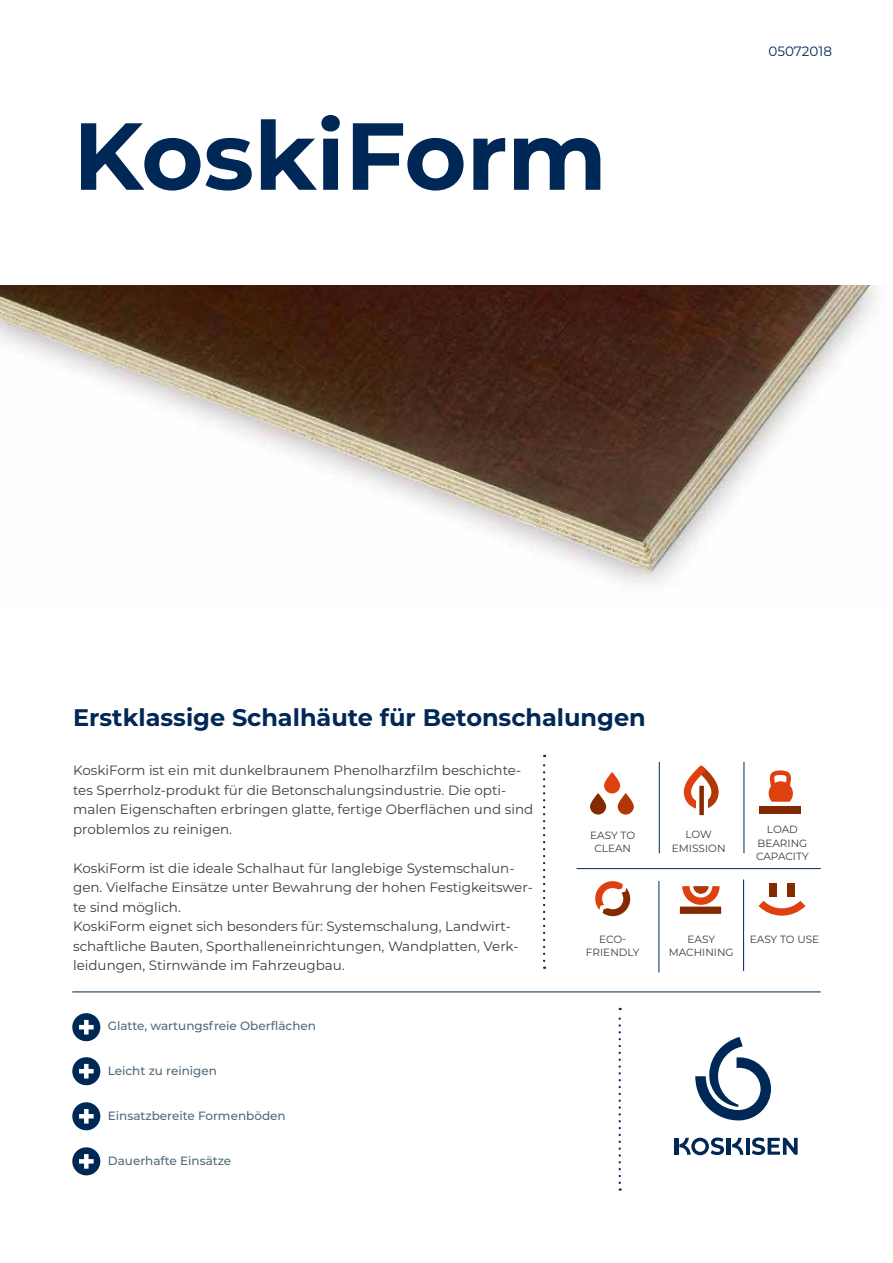
<style>
.page{position:relative;width:893px;height:1263px;background:#fff}
.page>*{position:absolute;margin:0;border:0;box-sizing:border-box;transform-origin:0 0}
.t1{font:700 94.95px "Montserrat";color:#002856}
.t2{font:700 24px "Montserrat";color:#002856}
.t3{font:13.5px/19.5px "Montserrat";color:#3c3c3b}
.t4{font:13.5px "Montserrat";color:#002856}
.t5{font:500 12px "Montserrat";color:#516a79}
.t6{font:10.5px/13.5px "Montserrat";color:#3c3c3b;text-align:center}
</style>
<div class="page">
<img style="left:0;top:286px;width:877px;height:299px">
<hr style="left:746px;top:1138px;width:3px;height:17px;background:#002856">
<hr style="left:674px;top:1138px;width:4px;height:17px;background:#002856">
<hr style="left:727px;top:1138px;width:4px;height:17px;background:#002856">
<svg style="left:752px;top:1137px;width:46px;height:18px"></svg>
<svg style="left:679px;top:1137px;width:45px;height:18px"></svg>
<svg style="left:732px;top:1138px;width:11px;height:17px"></svg>
<svg style="left:695px;top:1037px;width:76px;height:83px"></svg>
<svg style="left:79px;top:1077px;width:20px;height:8px"></svg>
<svg style="left:543px;top:755px;width:2px;height:214px"></svg>
<svg style="left:619px;top:1008px;width:2px;height:183px"></svg>
<div style="left:72px;top:1013px;width:28px;height:28px;background:#002856;border-radius:50%"></div>
<div style="left:84px;top:1020px;width:5px;height:14px;background:#fff"></div>
<hr style="left:79px;top:1025px;width:15px;height:4px;background:#fff">
<div style="left:72px;top:1057px;width:28px;height:28px;background:#002856;border-radius:50%"></div>
<div style="left:84px;top:1064px;width:5px;height:14px;background:#fff"></div>
<hr style="left:79px;top:1069px;width:15px;height:4px;background:#fff">
<div style="left:72px;top:1102px;width:28px;height:28px;background:#002856;border-radius:50%"></div>
<div style="left:84px;top:1109px;width:5px;height:14px;background:#fff"></div>
<hr style="left:79px;top:1114px;width:15px;height:4px;background:#fff">
<div style="left:72px;top:1147px;width:28px;height:28px;background:#002856;border-radius:50%"></div>
<div style="left:84px;top:1154px;width:5px;height:15px;background:#fff"></div>
<svg style="left:79px;top:1159px;width:15px;height:4px"></svg>
<hr style="left:72px;top:991px;width:749px;height:1px;background:#002856">
<hr style="left:577px;top:868px;width:244px;height:1px;background:#002856">
<hr style="left:743px;top:879px;width:1px;height:92px;background:#002856">
<hr style="left:659px;top:881px;width:1px;height:91px;background:#002856">
<hr style="left:659px;top:762px;width:1px;height:91px;background:#002856">
<hr style="left:744px;top:762px;width:1px;height:91px;background:#002856">
<div style="left:680px;top:906px;width:41px;height:8px;background:#832a00"></div>
<svg style="left:679px;top:886px;width:43px;height:22px"></svg>
<svg style="left:683px;top:765px;width:36px;height:44px"></svg>
<div style="left:696px;top:798px;width:11px;height:13px;background:#fff"></div>
<div style="left:699px;top:786px;width:5px;height:29px;background:#832a00"></div>
<svg style="left:595px;top:881px;width:36px;height:36px"></svg>
<div style="left:760px;top:806px;width:41px;height:8px;background:#832a00"></div>
<svg style="left:769px;top:770px;width:24px;height:32px"></svg>
<svg style="left:604px;top:772px;width:16px;height:21px"></svg>
<svg style="left:590px;top:793px;width:16px;height:21px"></svg>
<svg style="left:618px;top:793px;width:16px;height:21px"></svg>
<div style="left:769px;top:883px;width:7px;height:13px;background:#832a00"></div>
<div style="left:788px;top:883px;width:7px;height:13px;background:#832a00"></div>
<svg style="left:758px;top:901px;width:47px;height:15px"></svg>
<h1 class="t1" style="left:73px;top:88px;width:535px">KoskiForm</h1>
<p class="t4" style="left:769px;top:42px;width:65px">05072018</p>
<h2 class="t2" style="left:73px;top:700px;width:574px">Erstklassige Schalhäute für Betonschalungen</h2>
<p class="t3" style="left:73px;top:760px;width:462px">KoskiForm ist ein mit dunkelbraunem Phenolharzfilm beschichte&shy;tes Sperrholz-produkt für die Betonschalungsindustrie. Die opti&shy;malen Eigenschaften erbringen glatte, fertige Oberflächen und sind problemlos zu reinigen.</p>
<p class="t3" style="left:73px;top:858px;width:461px">KoskiForm ist die ideale Schalhaut für langlebige Systemschalun&shy;gen. Vielfache Einsätze unter Bewahrung der hohen Festigkeitswer&shy;te sind möglich.<br>KoskiForm eignet sich besonders für: Systemschalung, Landwirt&shy;schaftliche Bauten, Sporthalleneinrichtungen, Wandplatten, Verk&shy;leidungen, Stirnwände im Fahrzeugbau.</p>
<p class="t5" style="left:108px;top:1017px;width:210px">Glatte, wartungsfreie Oberflächen</p>
<p class="t5" style="left:108px;top:1062px;width:111px">Leicht zu reinigen</p>
<p class="t5" style="left:108px;top:1107px;width:179px">Einsatzbereite Formenböden</p>
<p class="t5" style="left:108px;top:1152px;width:125px">Dauerhafte Einsätze</p>
<p class="t6" style="left:590px;top:828px;width:47px">EASY TO<br>CLEAN</p>
<p class="t6" style="left:586px;top:932px;width:55px">ECO-<br>FRIENDLY</p>
<p class="t6" style="left:672px;top:827px;width:55px">LOW<br>EMISSION</p>
<p class="t6" style="left:756px;top:822px;width:54px">LOAD<br>BEARING<br>CAPACITY</p>
<p class="t6" style="left:669px;top:932px;width:67px">EASY<br>MACHINING</p>
<p class="t6" style="left:750px;top:932px;width:71px">EASY TO USE</p>
</div>
